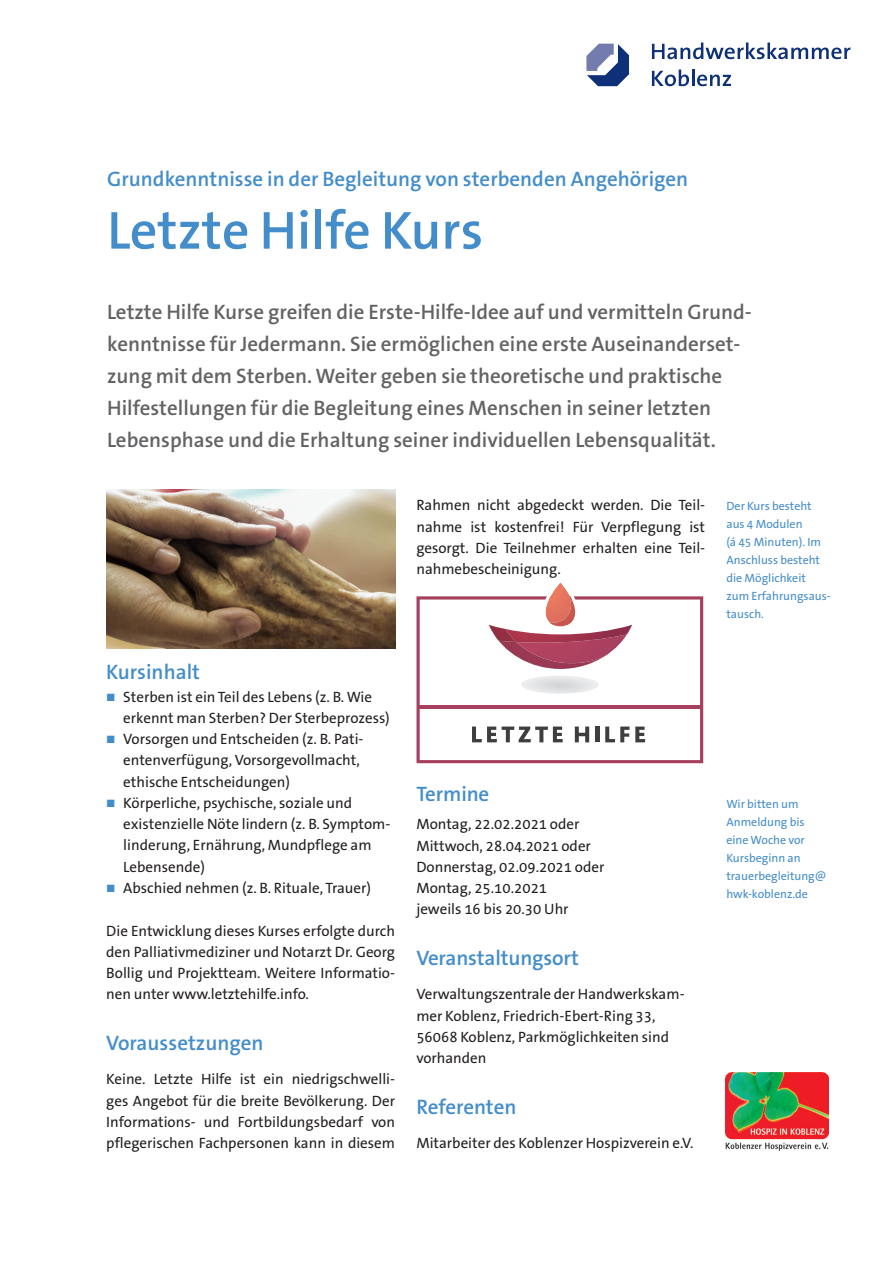
<style>
.page{position:relative;width:893px;height:1263px;background:#fff}
.page>*{position:absolute;margin:0;border:0;box-sizing:border-box;transform-origin:0 0}
.t1{font:600 54px "The Sans B W6";color:#448dcb}
.t2{font:600 21px/32px "The Sans B W6";color:#636366}
.t3{font:600 21px "The Sans B W6";color:#448dcb}
.t4{font:15px/21.3px "The Sans B W5 Plain";color:#231f20}
.t5{font:12px/18px "The Sans B W5 Plain";color:#448dcb}
</style>
<div class="page">
<img style="left:106px;top:489px;width:289px;height:159px">
<img style="left:726px;top:1073px;width:103px;height:77px">
<svg style="left:416px;top:596px;width:287px;height:167px"></svg>
<hr style="left:418px;top:705px;width:284px;height:4px;background:#a7405f">
<svg style="left:488px;top:582px;width:144px;height:87px"></svg>
<svg style="left:521px;top:675px;width:78px;height:19px"></svg>
<svg style="left:652px;top:43px;width:198px;height:16px"></svg>
<svg style="left:652px;top:70px;width:79px;height:16px"></svg>
<svg style="left:586px;top:44px;width:43px;height:42px"></svg>
<h2 class="t3" style="left:107px;top:165px;width:583px">Grundkenntnisse in der Begleitung von sterbenden Angehörigen</h2>
<h1 class="t1" style="left:107px;top:196px;width:378px">Letzte Hilfe Kurs</h1>
<p class="t2" style="left:107px;top:296px;width:646px">Letzte Hilfe Kurse greifen die Erste-Hilfe-Idee auf und vermitteln Grund&shy;kenntnisse für Jedermann. Sie ermöglichen eine erste Auseinanderset&shy;zung mit dem Sterben. Weiter geben sie theoretische und praktische Hilfestellungen für die Begleitung eines Menschen in seiner letzten Lebensphase und die Erhaltung seiner individuellen Lebensqualität.</p>
<p class="t4" style="left:416px;top:495px;width:290px;text-align:justify">Rahmen nicht abgedeckt werden. Die Teil&shy;nahme ist kostenfrei! Für Verpflegung ist gesorgt. Die Teilnehmer erhalten eine Teil&shy;nahmebescheinigung.</p>
<h2 class="t3" style="left:106px;top:658px;width:95px">Kursinhalt</h2>
<p class="t4" style="left:123px;top:686px;width:269px">Sterben ist ein Teil des Lebens (z. B. Wie erkennt man Sterben? Der Sterbeprozess)<br>Vorsorgen und Entscheiden (z. B. Pati&shy;entenverfügung, Vorsorgevollmacht, ethische Entscheidungen)<br>Körperliche, psychische, soziale und existenzielle Nöte lindern (z. B. Symptom&shy;linderung, Ernährung, Mundpflege am Lebensende)<br>Abschied nehmen (z. B. Rituale, Trauer)</p>
<p class="t4" style="left:106px;top:920px;width:290px;text-align:justify">Die Entwicklung dieses Kurses erfolgte durch den Palliativmediziner und Notarzt Dr. Georg Bollig und Projektteam. Weitere Informatio&shy;nen unter www.letztehilfe.info.</p>
<h2 class="t3" style="left:106px;top:1029px;width:159px">Voraussetzungen</h2>
<p class="t4" style="left:106px;top:1069px;width:290px;text-align:justify">Keine. Letzte Hilfe ist ein niedrigschwelli&shy;ges Angebot für die breite Bevölkerung. Der Informations- und Fortbildungsbedarf von pflegerischen Fachpersonen kann in diesem</p>
<h2 class="t3" style="left:416px;top:781px;width:74px">Termine</h2>
<p class="t4" style="left:416px;top:814px;width:189px">Montag, 22.02.2021 oder<br>Mittwoch, 28.04.2021 oder<br>Donnerstag, 02.09.2021 oder<br>Montag, 25.10.2021<br>jeweils 16 bis 20.30 Uhr</p>
<h2 class="t3" style="left:416px;top:944px;width:164px">Veranstaltungsort</h2>
<p class="t4" style="left:416px;top:984px;width:270px">Verwaltungszentrale der Handwerkskam&shy;mer Koblenz, Friedrich-Ebert-Ring 33, 56068 Koblenz, Parkmöglichkeiten sind vorhanden</p>
<h2 class="t3" style="left:416px;top:1093px;width:102px">Referenten</h2>
<p class="t4" style="left:416px;top:1132px;width:279px">Mitarbeiter des Koblenzer Hospizverein e.V.</p>
<p class="t5" style="left:726px;top:497px;width:106px">Der Kurs besteht aus 4 Modulen<br>(á 45 Minuten). Im<br>Anschluss besteht die Möglichkeit zum Erfahrungsaus&shy;tausch.</p>
<p class="t5" style="left:726px;top:795px;width:102px">Wir bitten um<br>Anmeldung bis eine Woche vor<br>Kursbeginn an trauerbegleitung@ hwk-koblenz.de</p>
</div>
